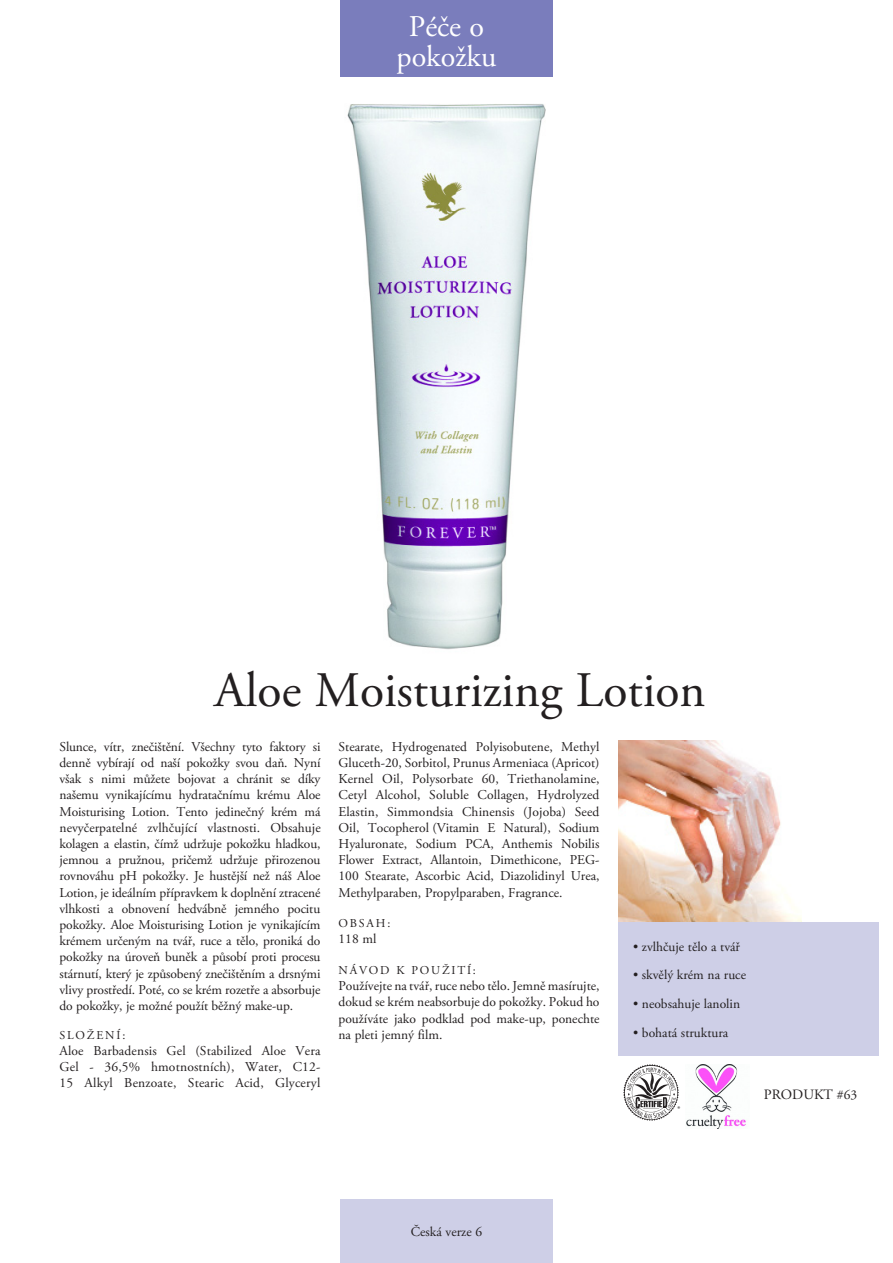
<style>
.page{position:relative;width:893px;height:1263px;background:#fff}
.page>*{position:absolute;margin:0;border:0;box-sizing:border-box;transform-origin:0 0}
.t1{font:49.5px "Adobe Garamond Pro";color:#231f20}
.t2{font:30px "Adobe Garamond Pro";color:#fff}
.t3{font:14.25px "Adobe Garamond Pro";color:#231f20}
.Key_Points{font:13.5px/16.2px "Adobe Garamond Pro";color:#231f20;text-align:justify}
.t4{font:12px "Adobe Garamond Pro";letter-spacing:.15em;color:#231f20}
.t5{font:6.75px "Myriad Pro";color:#231f20}
.s1{font-size:13.5px}
</style>
<div class="page">
<img style="left:619px;top:741px;width:182px;height:180px">
<div style="left:618px;top:922px;width:260px;height:134px;background:#cecfe7"></div>
<div style="left:340px;top:0;width:213px;height:77px;background:#7a7dbc"></div>
<div style="left:340px;top:1199px;width:213px;height:64px;background:#cecfe7"></div>
<img style="left:623px;top:1065px;width:56px;height:55px">
<img style="left:347px;top:104px;width:199px;height:546px">
<img style="left:686px;top:1064px;width:60px;height:65px">
<p class="t2" style="left:409px;top:9px;width:77px">Péče o</p>
<p class="t2" style="left:396px;top:39px;width:101px">pokožku</p>
<p class="t1" style="left:214px;top:661px;width:493px">Aloe Moisturizing Lotion</p>
<p class="Key_Points" style="left:60px;top:739px;width:263px">Slunce, vítr, znečištění. Všechny tyto faktory si denně vybírají od naší pokožky svou daň. Nyní však s nimi můžete bojovat a chránit se díky našemu vynikajícímu hydratačnímu krému Aloe Moisturising Lotion. Tento jedinečný krém má nevyčerpatelné zvlhčující vlastnosti. Obsahuje kolagen a elastin, čímž udržuje pokožku hladkou, jemnou a pružnou, pričemž udržuje přirozenou rovnováhu pH pokožky. Je hustější než náš Aloe Lotion, je ideálním přípravkem k doplnění ztracené vlhkosti a obnovení hedvábně jemného pocitu pokožky. Aloe Moisturising Lotion je vynikajícím krémem určeným na tvář, ruce a tělo, proniká do pokožky na úroveň buněk a působí proti procesu stárnutí, který je způsobený znečištěním a drsnými vlivy prostředí. Poté, co se krém rozetře a absorbuje do pokožky, je možné použít běžný make-up.</p>
<p class="t4" style="left:60px;top:1028px;width:67px">SLOŽENÍ:</p>
<p class="Key_Points" style="left:60px;top:1043px;width:262px">Aloe Barbadensis Gel (Stabilized Aloe Vera Gel - 36,5% hmotnostních), Water, C12- 15 Alkyl Benzoate, Stearic Acid, Glyceryl</p>
<p class="Key_Points" style="left:339px;top:739px;width:263px">Stearate, Hydrogenated Polyisobutene, Methyl Gluceth-20, Sorbitol, Prunus Armeniaca (Apricot)<br>Kernel Oil, Polysorbate 60, Triethanolamine, Cetyl Alcohol, Soluble Collagen, Hydrolyzed Elastin, Simmondsia Chinensis (Jojoba) Seed Oil, Tocopherol (Vitamin E Natural), Sodium Hyaluronate, Sodium PCA, Anthemis Nobilis Flower Extract, Allantoin, Dimethicone, PEG-100 Stearate, Ascorbic Acid, Diazolidinyl Urea, Methylparaben, Propylparaben, Fragrance.</p>
<p class="t4" style="left:339px;top:916px;width:53px">OBSAH:</p>
<p class="Key_Points" style="left:339px;top:931px;width:39px">118 ml</p>
<p class="t4" style="left:339px;top:963px;width:139px">NÁVOD K POUŽITÍ:</p>
<p class="Key_Points" style="left:339px;top:978px;width:262px">Používejte na tvář, ruce nebo tělo. Jemně masírujte, dokud se krém neabsorbuje do pokožky. Pokud ho používáte jako podklad pod make-up, ponechte na pleti jemný film.</p>
<p class="Key_Points" style="left:633px;top:939px;width:109px">• zvlhčuje tělo a tvář</p>
<p class="Key_Points" style="left:633px;top:967px;width:115px">• skvělý krém na ruce</p>
<p class="Key_Points" style="left:633px;top:996px;width:109px">• neobsahuje lanolin</p>
<p class="Key_Points" style="left:633px;top:1025px;width:97px">• bohatá struktura</p>
<p class="t5" style="left:678px;top:1105px;width:4px">®</p>
<p class="t3" style="left:764px;top:1086px;width:95px">PRODUKT <span class="s1">#63</span></p>
<p class="Key_Points" style="left:411px;top:1224px;width:73px">Česká verze 6</p>
</div>
